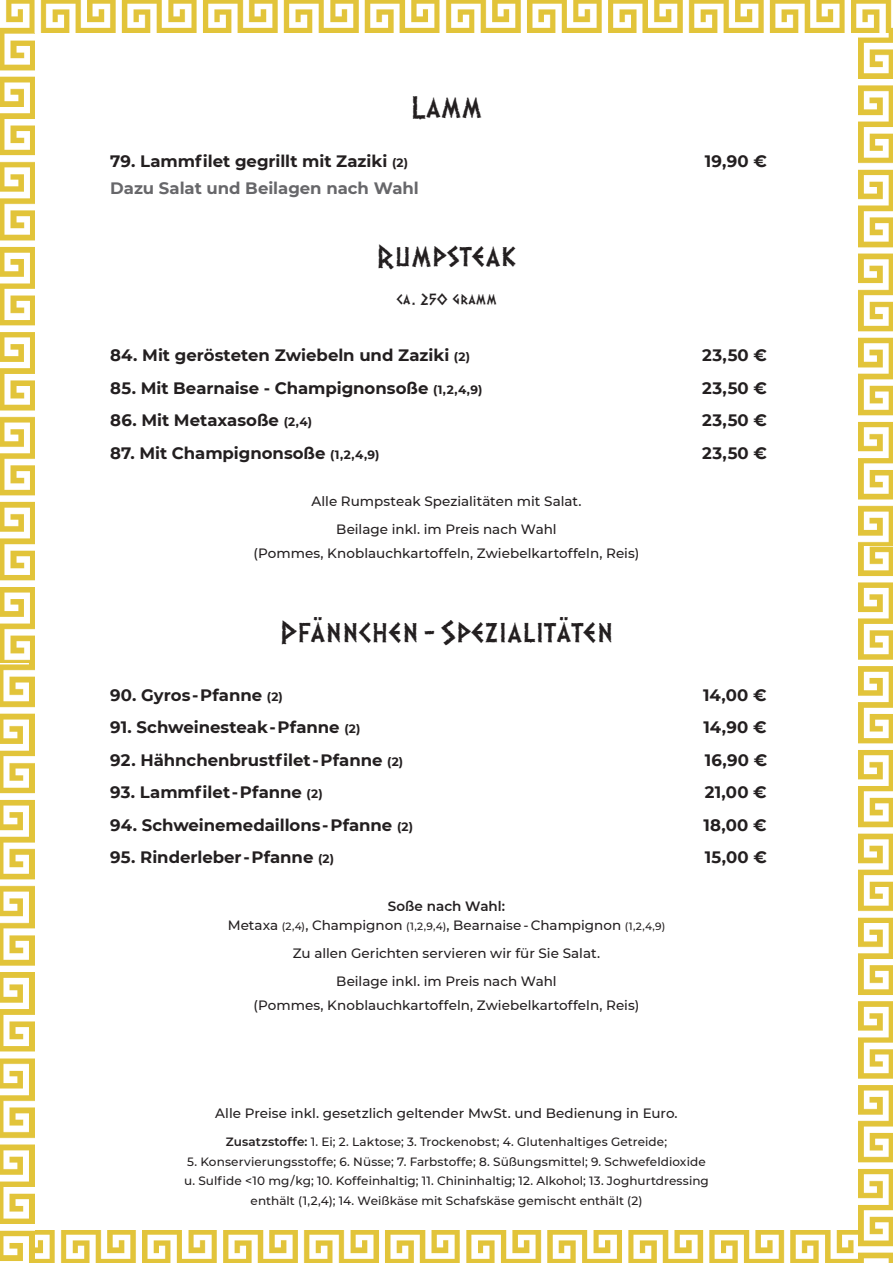
<style>
.page{position:relative;width:893px;height:1263px;background:#fff}
.page>*{position:absolute;margin:0;border:0;box-sizing:border-box;transform-origin:0 0}
.t1{font:27px "Dalek";letter-spacing:.03em;color:#231f20}
.t2{font:700 16.5px "Montserrat";color:#231f20}
.t3{font:700 16.5px "Montserrat";letter-spacing:-.005em;color:#67676a}
.t4{font:500 13.5px/27.8px "Montserrat";color:#231f20;text-align:center}
.t5{font:13.5px "Dalek";letter-spacing:.035em;color:#231f20}
.t6{font:500 12px/19.5px "Montserrat";letter-spacing:.005em;color:#231f20;text-align:center}
.s1{font-size:12px}
.s2{font-weight:600}
.s3{font-size:10.5px}
</style>
<div class="page">
<img style="left:858px;top:33px;width:34px;height:1197px">
<img style="left:34px;top:1230px;width:858px;height:32px">
<img style="left:0;top:662px;width:34px;height:600px">
<img style="left:0;top:33px;width:34px;height:629px">
<img style="left:0;top:0;width:892px;height:33px">
<h1 class="t1" style="left:411px;top:87px;width:72px">Lamm</h1>
<p class="t2" style="left:110px;top:150px;width:299px">79. Lammfilet gegrillt mit Zaziki <span class="s1">(2)</span></p>
<p class="t2" style="left:704px;top:150px;width:63px">19,90 €</p>
<p class="t3" style="left:110px;top:177px;width:310px">Dazu Salat und Beilagen nach Wahl</p>
<h1 class="t1" style="left:377px;top:235px;width:140px">Rumpsteak</h1>
<p class="t5" style="left:396px;top:288px;width:102px">ca. 250 gramm</p>
<p class="t2" style="left:110px;top:343px;width:361px">84. Mit gerösteten Zwiebeln und Zaziki <span class="s1">(2)</span></p>
<p class="t2" style="left:702px;top:343px;width:66px">23,50 €</p>
<p class="t2" style="left:110px;top:376px;width:373px">85. Mit Bearnaise - Champignonsoße <span class="s1">(1,2,4,9)</span></p>
<p class="t2" style="left:702px;top:376px;width:66px">23,50 €</p>
<p class="t2" style="left:110px;top:408px;width:203px">86. Mit Metaxasoße <span class="s1">(2,4)</span></p>
<p class="t2" style="left:702px;top:408px;width:66px">23,50 €</p>
<p class="t2" style="left:110px;top:441px;width:271px">87. Mit Champignonsoße <span class="s1">(1,2,4,9)</span></p>
<p class="t2" style="left:702px;top:441px;width:66px">23,50 €</p>
<p class="t4" style="left:311px;top:487px;width:271px">Alle Rumpsteak Spezialitäten mit Salat.<br>Beilage inkl. im Preis nach Wahl</p>
<p class="t4" style="left:253px;top:538px;width:387px">(Pommes, Knoblauchkartoffeln, Zwiebelkartoffeln, Reis)</p>
<h1 class="t1" style="left:280px;top:611px;width:334px">Pfännchen - Spezialitäten</h1>
<p class="t2" style="left:110px;top:683px;width:174px">90. Gyros - Pfanne <span class="s1">(2)</span></p>
<p class="t2" style="left:703px;top:683px;width:65px">14,00 €</p>
<p class="t2" style="left:110px;top:715px;width:251px">91. Schweinesteak - Pfanne <span class="s1">(2)</span></p>
<p class="t2" style="left:703px;top:715px;width:65px">14,90 €</p>
<p class="t2" style="left:110px;top:748px;width:294px">92. Hähnchenbrustfilet - Pfanne <span class="s1">(2)</span></p>
<p class="t2" style="left:704px;top:748px;width:64px">16,90 €</p>
<p class="t2" style="left:110px;top:780px;width:214px">93. Lammfilet - Pfanne <span class="s1">(2)</span></p>
<p class="t2" style="left:704px;top:780px;width:63px">21,00 €</p>
<p class="t2" style="left:110px;top:813px;width:304px">94. Schweinemedaillons - Pfanne <span class="s1">(2)</span></p>
<p class="t2" style="left:703px;top:813px;width:65px">18,00 €</p>
<p class="t2" style="left:110px;top:845px;width:225px">95. Rinderleber - Pfanne <span class="s1">(2)</span></p>
<p class="t2" style="left:704px;top:845px;width:64px">15,00 €</p>
<p class="t4" style="left:227px;top:895px;width:439px;line-height:19.2px"><span class="s2">Soße nach Wahl:<br></span>Metaxa <span class="s3">(2,4)</span>, Champignon <span class="s3">(1,2,9,4)</span>, Bearnaise - Champignon <span class="s3">(1,2,4,9)</span></p>
<p class="t4" style="left:293px;top:938px;width:308px">Zu allen Gerichten servieren wir für Sie Salat.<br>Beilage inkl. im Preis nach Wahl</p>
<p class="t4" style="left:253px;top:990px;width:387px">(Pommes, Knoblauchkartoffeln, Zwiebelkartoffeln, Reis)</p>
<p class="t4" style="left:215px;top:1098px;width:464px">Alle Preise inkl. gesetzlich geltender MwSt. und Bedienung in Euro.</p>
<p class="t6" style="left:226px;top:1131px;width:442px"><span class="s2">Zusatzstoffe:</span> 1. Ei; 2. Laktose; 3. Trockenobst; 4. Glutenhaltiges Getreide;</p>
<p class="t6" style="left:184px;top:1150px;width:526px">5. Konservierungsstoffe; 6. Nüsse; 7. Farbstoffe; 8. Süßungsmittel; 9. Schwefeldioxide u. Sulfide &lt;10 mg/kg; 10. Koffeinhaltig; 11. Chininhaltig; 12. Alkohol; 13. Joghurtdressing enthält (1,2,4); 14. Weißkäse mit Schafskäse gemischt enthält (2)</p>
</div>
